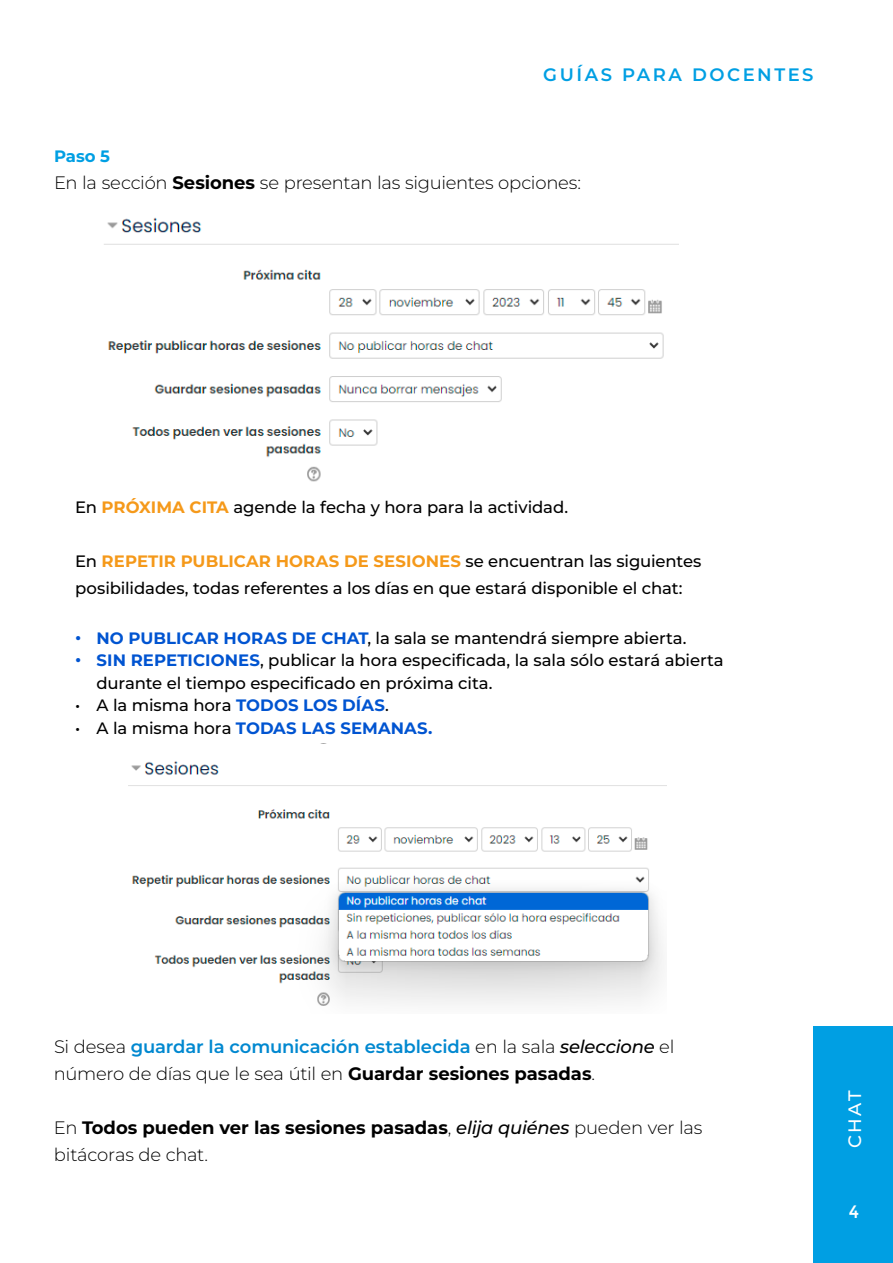
<style>
.page{position:relative;width:893px;height:1263px;background:#fff}
.page>*{position:absolute;margin:0;border:0;box-sizing:border-box;transform-origin:0 0}
.t1{font:300 18px/27px "Montserrat";letter-spacing:-.015em;color:#000}
.t2{font:700 18px/27px "Montserrat";letter-spacing:-.005em;color:#000}
.t3{font:600 18px "Montserrat";letter-spacing:.14em;color:#009fe3}
.t4{font:500 18px "Montserrat";color:#fff}
.t5{font:18px "Montserrat";color:#fff}
.t6{font:500 16.5px/27px "Montserrat";letter-spacing:-.005em;color:#000}
.t7{font:700 16.5px "Montserrat";letter-spacing:.01em;color:#0054d1}
.t8{font:700 16.5px "Montserrat";color:#009fe3}
.s1{font-weight:700}
.s2{font-weight:700;color:#f5991a}
.s3{font-weight:700;color:#0054d1}
.s4{font-weight:500;color:#000}
.s5{font-weight:600;color:#0088d0}
.s6{font-weight:500;font-style:italic}
.s7{font-weight:300}
</style>
<div class="page">
<div style="left:814px;top:1026px;width:79px;height:237px;background:#009fe3"></div>
<img style="left:104px;top:217px;width:575px;height:265px">
<img style="left:128px;top:743px;width:538px;height:263px">
<p class="t3" style="left:543px;top:62px;width:272px">GUÍAS PARA DOCENTES</p>
<p class="t8" style="left:54px;top:144px;width:58px">Paso 5</p>
<p class="t1" style="left:54px;top:169px;width:529px">En la sección <span class="s1">Sesiones</span> se presentan las siguientes opciones:</p>
<p class="t6" style="left:75px;top:493px;width:494px">En <span class="s2">PRÓXIMA CITA</span> agende la fecha y hora para la actividad.</p>
<p class="t6" style="left:75px;top:547px;width:628px">En <span class="s2">REPETIR PUBLICAR HORAS DE SESIONES</span> se encuentran las siguientes posibilidades, todas referentes a los días en que estará disponible el chat:</p>
<p class="t6" style="left:75px;top:623px;width:613px"><span class="s3">• NO PUBLICAR HORAS DE CHAT</span>, la sala se mantendrá siempre abierta.</p>
<p class="t6" style="left:97px;top:648px;width:629px;line-height:22.5px;text-indent:-21px"><span class="s3">• SIN REPETICIONES</span>, publicar la hora especificada, la sala sólo estará abierta durante el tiempo especificado en próxima cita.</p>
<p class="t6" style="left:75px;top:691px;width:315px">• A la misma hora <span class="s3">TODOS LOS DÍAS</span>.</p>
<p class="t7" style="left:75px;top:716px;width:359px"><span class="s4">• A la misma hora</span> TODAS LAS SEMANAS.</p>
<p class="t1" style="left:54px;top:1033px;width:622px">Si desea <span class="s5">guardar la comunicación establecida</span> en la sala <span class="s6">seleccione</span> el número de días que le sea útil en <span class="s1">Guardar sesiones pasadas</span>.</p>
<p class="t2" style="left:54px;top:1113px;width:650px"><span class="s7">En</span> Todos pueden ver las sesiones pasadas<span class="s7">,</span> <span class="s6">elija quiénes</span> <span class="s7">pueden ver las bitácoras de chat.</span></p>
<p class="t4" style="left:842px;top:1148px;width:60px;rotate:-90deg">CHAT</p>
<p class="t5" style="left:849px;top:1201px;width:12px">4</p>
</div>
